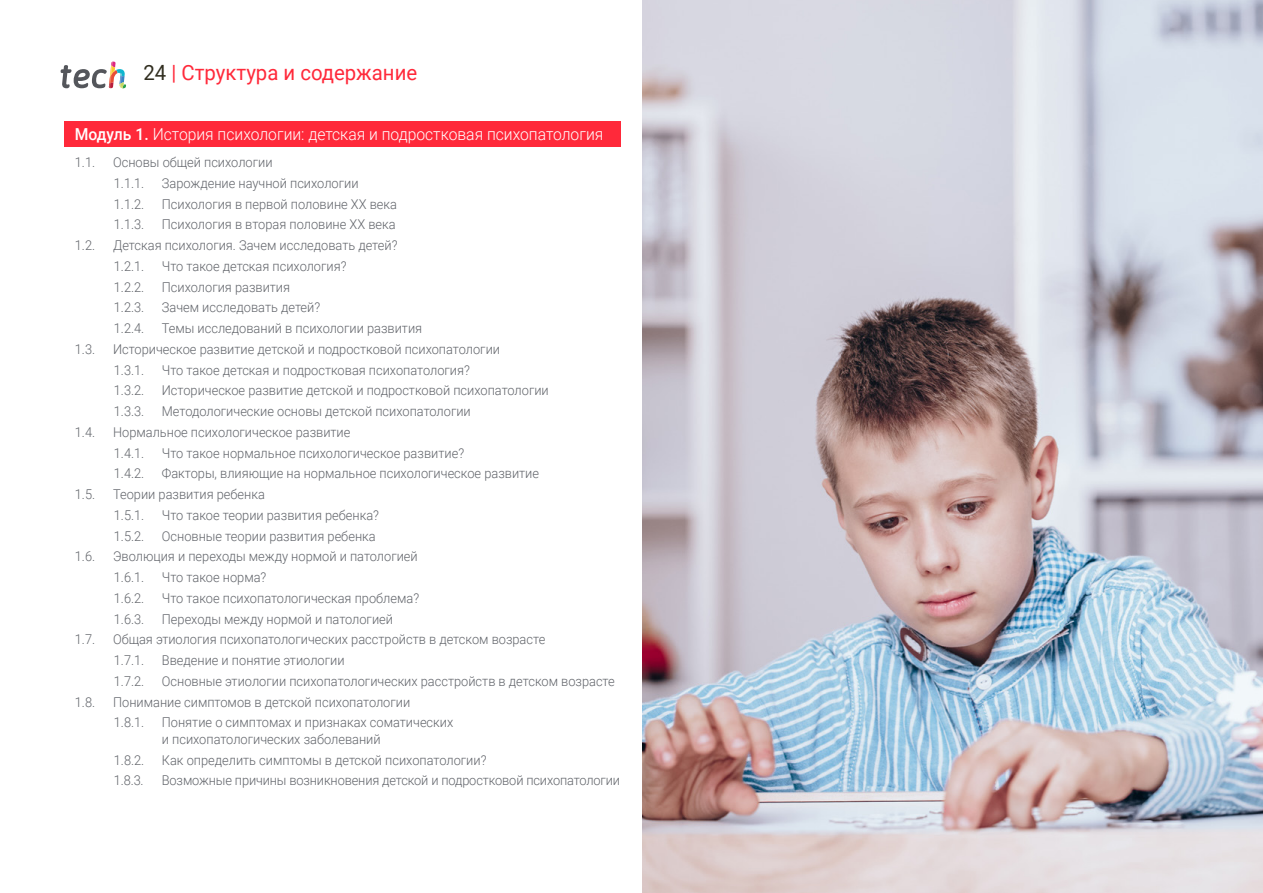
<style>
.page{position:relative;width:1263px;height:893px;background:#fff}
.page>*{position:absolute;margin:0;border:0;box-sizing:border-box;transform-origin:0 0}
.t1{font:21px "Roboto";color:#ff293a}
.t2{font:300 16.5px "Roboto";color:#fff;scale:.95 1}
.t3{font:300 13.5px/20.7px "Roboto";color:#61646a;scale:.95 1}
.s1{color:#312e20}
.s2{font-weight:500}
</style>
<div class="page">
<svg style="left:61px;top:62px;width:65px;height:27px"></svg>
<div style="left:64px;top:121px;width:557px;height:25px;background:#ff293a"></div>
<img style="left:642px;top:0;width:621px;height:893px">
<h1 class="t1" style="left:144px;top:57px;width:275px"><span class="s1">24</span> | Структура и содержание</h1>
<p class="t2" style="left:75px;top:123px;width:558px"><span class="s2">Модуль 1.</span> История психологии: детская и подростковая психопатология</p>
<p class="t3" style="left:75px;top:151px;width:23px">1.1.</p>
<p class="t3" style="left:113px;top:151px;width:169px">Основы общей психологии<br>1.1.1.</p>
<p class="t3" style="left:162px;top:172px;width:209px">Зарождение научной психологии</p>
<p class="t3" style="left:114px;top:193px;width:34px">1.1.2.</p>
<p class="t3" style="left:162px;top:193px;width:249px">Психология в первой половине XX века</p>
<p class="t3" style="left:114px;top:214px;width:34px">1.1.3.</p>
<p class="t3" style="left:162px;top:214px;width:248px">Психология в вторая половине XX века</p>
<p class="t3" style="left:75px;top:234px;width:23px">1.2.</p>
<p class="t3" style="left:113px;top:234px;width:301px">Детская психология. Зачем исследовать детей?<br>1.2.1.</p>
<p class="t3" style="left:162px;top:255px;width:196px">Что такое детская психология?</p>
<p class="t3" style="left:114px;top:276px;width:34px">1.2.2.</p>
<p class="t3" style="left:162px;top:276px;width:137px">Психология развития</p>
<p class="t3" style="left:114px;top:297px;width:34px">1.2.3.</p>
<p class="t3" style="left:162px;top:297px;width:168px">Зачем исследовать детей?</p>
<p class="t3" style="left:114px;top:317px;width:34px">1.2.4.</p>
<p class="t3" style="left:162px;top:317px;width:276px">Темы исследований в психологии развития</p>
<p class="t3" style="left:75px;top:338px;width:23px">1.3.</p>
<p class="t3" style="left:113px;top:338px;width:409px">Историческое развитие детской и подростковой психопатологии<br>1.3.1.</p>
<p class="t3" style="left:162px;top:359px;width:326px">Что такое детская и подростковая психопатология?</p>
<p class="t3" style="left:114px;top:380px;width:34px">1.3.2.</p>
<p class="t3" style="left:162px;top:380px;width:409px">Историческое развитие детской и подростковой психопатологии</p>
<p class="t3" style="left:114px;top:400px;width:34px">1.3.3.</p>
<p class="t3" style="left:162px;top:400px;width:327px">Методологические основы детской психопатологии</p>
<p class="t3" style="left:75px;top:421px;width:23px">1.4.</p>
<p class="t3" style="left:113px;top:421px;width:251px">Нормальное психологическое развитие<br>1.4.1.</p>
<p class="t3" style="left:162px;top:442px;width:320px">Что такое нормальное психологическое развитие?</p>
<p class="t3" style="left:114px;top:463px;width:34px">1.4.2.</p>
<p class="t3" style="left:162px;top:463px;width:399px">Факторы, влияющие на нормальное психологическое развитие</p>
<p class="t3" style="left:75px;top:483px;width:23px">1.5.</p>
<p class="t3" style="left:113px;top:483px;width:161px">Теории развития ребенка<br>1.5.1.</p>
<p class="t3" style="left:162px;top:504px;width:230px">Что такое теории развития ребенка?</p>
<p class="t3" style="left:114px;top:525px;width:34px">1.5.2.</p>
<p class="t3" style="left:162px;top:525px;width:227px">Основные теории развития ребенка</p>
<p class="t3" style="left:75px;top:546px;width:23px">1.6.</p>
<p class="t3" style="left:113px;top:546px;width:322px">Эволюция и переходы между нормой и патологией<br>1.6.1.</p>
<p class="t3" style="left:162px;top:566px;width:112px">Что такое норма?</p>
<p class="t3" style="left:114px;top:587px;width:34px">1.6.2.</p>
<p class="t3" style="left:162px;top:587px;width:272px">Что такое психопатологическая проблема?</p>
<p class="t3" style="left:114px;top:608px;width:34px">1.6.3.</p>
<p class="t3" style="left:162px;top:608px;width:245px">Переходы между нормой и патологией</p>
<p class="t3" style="left:75px;top:629px;width:23px">1.7.</p>
<p class="t3" style="left:113px;top:629px;width:456px">Общая этиология психопатологических расстройств в детском возрасте<br>1.7.1.</p>
<p class="t3" style="left:162px;top:649px;width:194px">Введение и понятие этиологии</p>
<p class="t3" style="left:114px;top:670px;width:34px">1.7.2.</p>
<p class="t3" style="left:162px;top:670px;width:478px">Основные этиологии психопатологических расстройств в детском возрасте</p>
<p class="t3" style="left:75px;top:691px;width:23px">1.8.</p>
<p class="t3" style="left:113px;top:691px;width:314px">Понимание симптомов в детской психопатологии<br>1.8.1.</p>
<p class="t3" style="left:162px;top:714px;width:308px;line-height:16.5px">Понятие о симптомах и признаках соматических и психопатологических заболеваний</p>
<p class="t3" style="left:114px;top:749px;width:34px">1.8.2.</p>
<p class="t3" style="left:162px;top:749px;width:343px">Как определить симптомы в детской психопатологии?</p>
<p class="t3" style="left:114px;top:770px;width:33px">1.8.3.</p>
<p class="t3" style="left:162px;top:770px;width:484px">Возможные причины возникновения детской и подростковой психопатологии</p>
</div>
